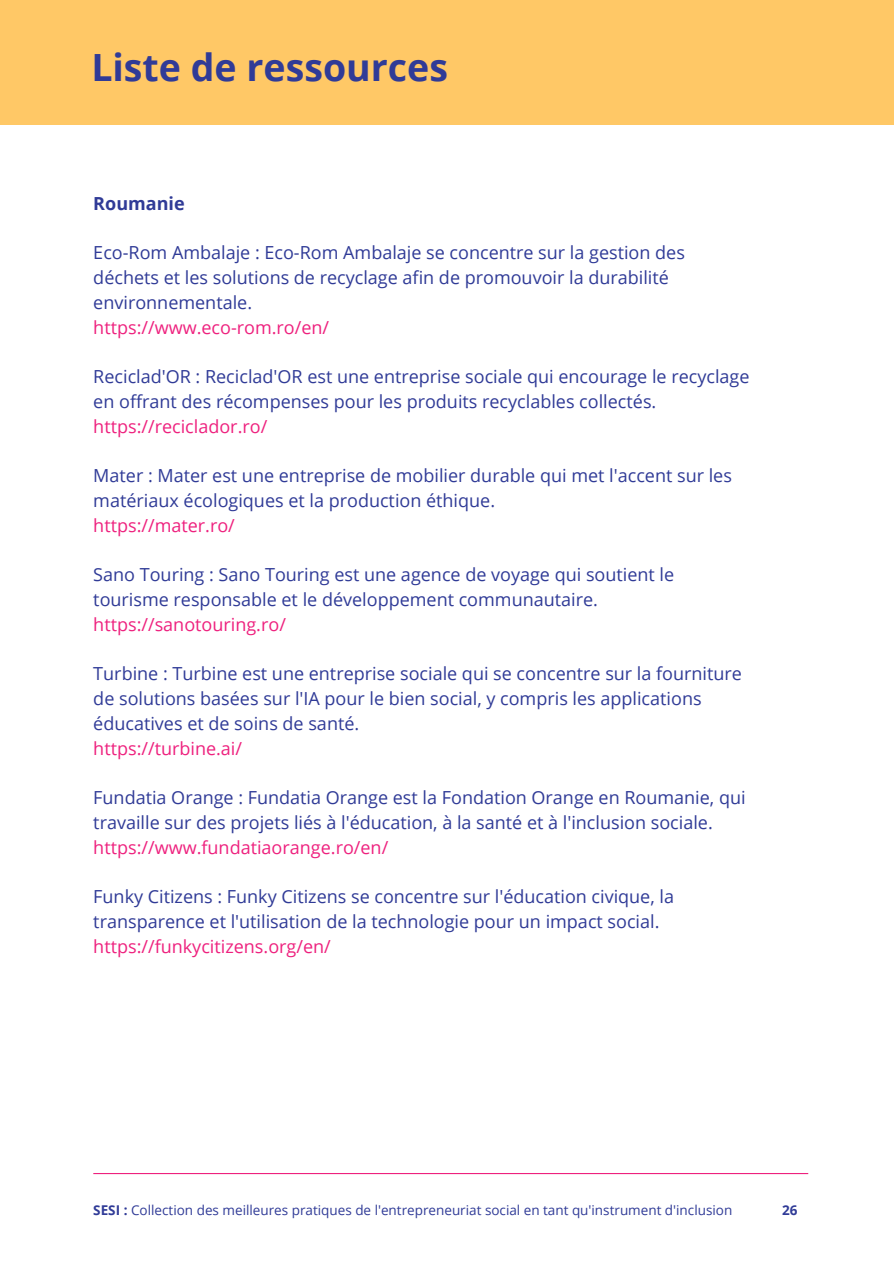
<style>
.page{position:relative;width:894px;height:1264px;background:#fff}
.page>*{position:absolute;margin:0;border:0;box-sizing:border-box;transform-origin:0 0}
.t1{font:700 37.5px "Open Sans";color:#303b97}
.t2{font:18px/24.8px "Open Sans";color:#303b97}
.t3{font:18px "Open Sans";color:#ee217e}
.t4{font:700 18px "Open Sans";color:#303b97}
.t5{font:13.5px "Open Sans";color:#303b97}
.t6{font:700 13.5px "Open Sans";color:#303b97}
.s1{font-weight:700}
</style>
<div class="page">
<div style="left:0;top:0;width:893px;height:124px;background:#ffc866"></div>
<hr style="left:93px;top:1172px;width:715px;height:2px;background:#ee217e">
<h1 class="t1" style="left:91px;top:41px;width:358px">Liste de ressources</h1>
<p class="t4" style="left:93px;top:191px;width:93px">Roumanie</p>
<p class="t2" style="left:93px;top:240px;width:593px">Eco-Rom Ambalaje : Eco-Rom Ambalaje se concentre sur la gestion des déchets et les solutions de recyclage afin de promouvoir la durabilité environnementale.</p>
<p class="t3" style="left:93px;top:314px;width:237px">https://www.eco-rom.ro/en/</p>
<p class="t2" style="left:93px;top:364px;width:657px">Reciclad'OR : Reciclad'OR est une entreprise sociale qui encourage le recyclage en offrant des récompenses pour les produits recyclables collectés.</p>
<p class="t3" style="left:93px;top:413px;width:175px">https://reciclador.ro/</p>
<p class="t2" style="left:93px;top:463px;width:640px">Mater : Mater est une entreprise de mobilier durable qui met l'accent sur les matériaux écologiques et la production éthique.</p>
<p class="t3" style="left:93px;top:512px;width:143px">https://mater.ro/</p>
<p class="t2" style="left:93px;top:562px;width:582px">Sano Touring : Sano Touring est une agence de voyage qui soutient le tourisme responsable et le développement communautaire.</p>
<p class="t3" style="left:93px;top:611px;width:194px">https://sanotouring.ro/</p>
<p class="t2" style="left:93px;top:661px;width:650px">Turbine : Turbine est une entreprise sociale qui se concentre sur la fourniture de solutions basées sur l'IA pour le bien social, y compris les applications éducatives et de soins de santé.</p>
<p class="t3" style="left:93px;top:735px;width:150px">https://turbine.ai/</p>
<p class="t2" style="left:93px;top:784px;width:653px">Fundatia Orange : Fundatia Orange est la Fondation Orange en Roumanie, qui travaille sur des projets liés à l'éducation, à la santé et à l'inclusion sociale.</p>
<p class="t3" style="left:93px;top:834px;width:296px">https://www.fundatiaorange.ro/en/</p>
<p class="t2" style="left:93px;top:883px;width:582px">Funky Citizens : Funky Citizens se concentre sur l'éducation civique, la transparence et l'utilisation de la technologie pour un impact social.</p>
<p class="t3" style="left:93px;top:933px;width:239px">https://funkycitizens.org/en/</p>
<p class="t5" style="left:93px;top:1200px;width:640px"><span class="s1">SESI :</span> Collection des meilleures pratiques de l'entrepreneuriat social en tant qu'instrument d'inclusion</p>
<p class="t6" style="left:782px;top:1200px;width:17px">26</p>
</div>
